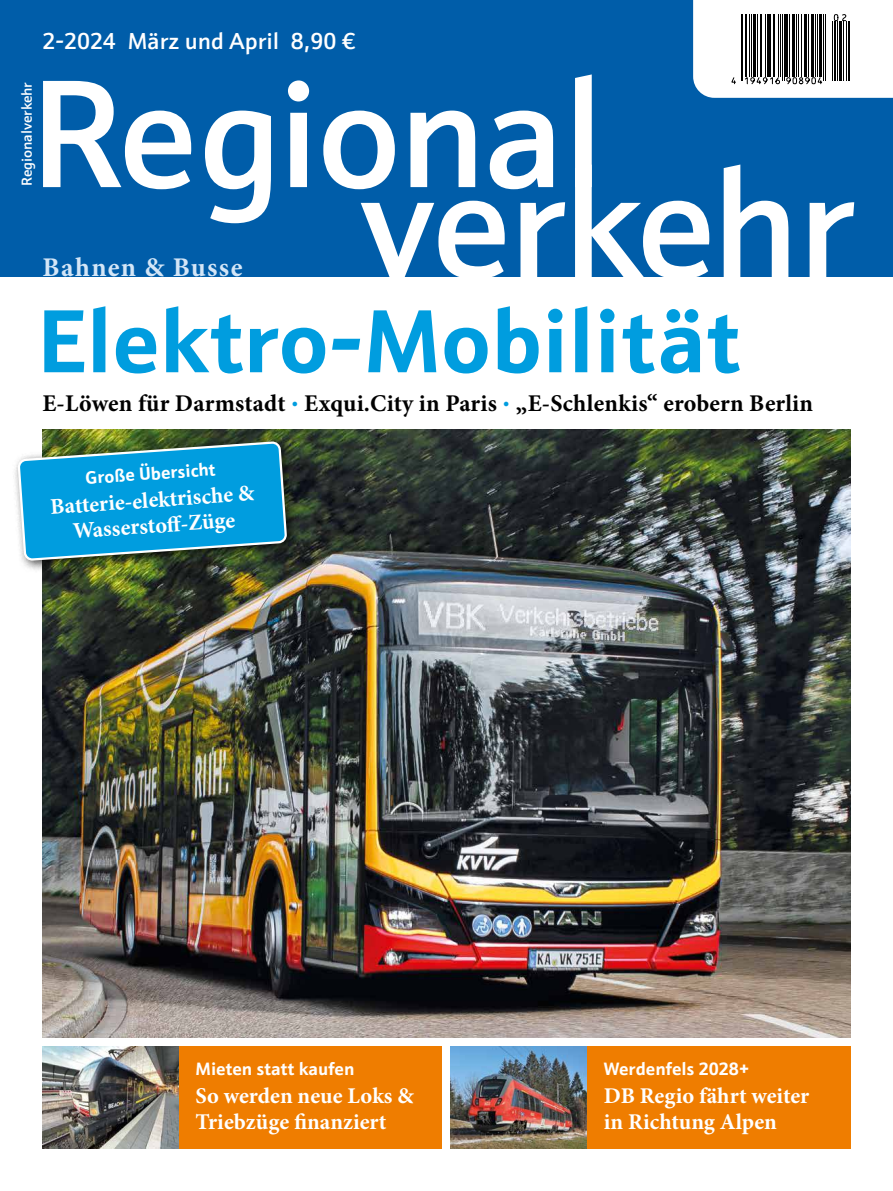
<style>
.page{position:relative;width:893px;height:1191px;background:#fff}
.page>*{position:absolute;margin:0;border:0;box-sizing:border-box;transform-origin:0 0}
.t1{font:500 154.5px "Schnebel Sans Pro";letter-spacing:-.02em;color:#fff}
.t2{font:700 90px "Schnebel Sans Pro";color:#009ddf}
.t3{font:700 27px "Minion Pro";letter-spacing:.05em;color:#d4e6f7}
.t4{font:700 24px "Minion Pro";letter-spacing:.01em;color:#000}
.t5{font:500 23.25px "Schnebel Sans Pro";color:#fff}
.t6{font:700 22.5px/25.5px "Minion Pro";color:#fff}
.t7{font:700 18px "Schnebel Sans Pro";color:#fff}
.t8{font:500 14.7px "Schnebel Sans Pro";letter-spacing:-.005em;color:#fff}
.s1{font-size:30px;color:#009ddf}
</style>
<div class="page">
<div style="left:0;top:0;width:893px;height:276px;background:#005da9"></div>
<svg style="left:693px;top:0;width:200px;height:98px;background:#b4b5b6"></svg>
<div style="left:179px;top:1046px;width:263px;height:102px;background:#ef7d00"></div>
<img style="left:43px;top:1046px;width:136px;height:102px">
<div style="left:587px;top:1046px;width:263px;height:102px;background:#ef7d00"></div>
<img style="left:451px;top:1046px;width:136px;height:102px">
<img style="left:43px;top:429px;width:807px;height:608px">
<div style="left:11px;top:435px;width:288px;height:138px;background:#000;opacity:.7"></div>
<svg style="left:19px;top:442px;width:267px;height:118px;background:#1898c8"></svg>
<p class="t5" style="left:43px;top:26px;width:314px">2-2024 März und April 8,90 €</p>
<h1 class="t1" style="left:30px;top:35px;width:576px">Regional</h1>
<p class="t8" style="left:17px;top:186px;width:105px;rotate:-90deg">Regionalverkehr</p>
<h1 class="t1" style="left:360px;top:125px;width:497px">verkehr</h1>
<p class="t3" style="left:43px;top:249px;width:202px">Bahnen &amp; Busse</p>
<h2 class="t2" style="left:37px;top:282px;width:705px">Elektro-Mobilität</h2>
<p class="t4" style="left:43px;top:387px;width:772px">E-Löwen für Darmstadt <span class="s1">·</span> Exqui.City in Paris <span class="s1">·</span> „E-Schlenkis“ erobern Berlin</p>
<p class="t7" style="left:85px;top:466px;width:132px;rotate:-4deg">Große Übersicht</p>
<p class="t6" style="left:50px;top:494px;width:206px;text-align:center;rotate:-4deg">Batterie-elektrische &amp;<br>Wasserstoff -Züge</p>
<p class="t7" style="left:196px;top:1056px;width:160px">Mieten statt kaufen</p>
<p class="t6" style="left:196px;top:1083px;width:219px">So werden neue Loks &amp;<br>Triebzüge finanziert</p>
<p class="t7" style="left:604px;top:1056px;width:147px">Werdenfels 2028+</p>
<p class="t6" style="left:604px;top:1083px;width:207px">DB Regio fährt weiter in Richtung Alpen</p>
</div>
